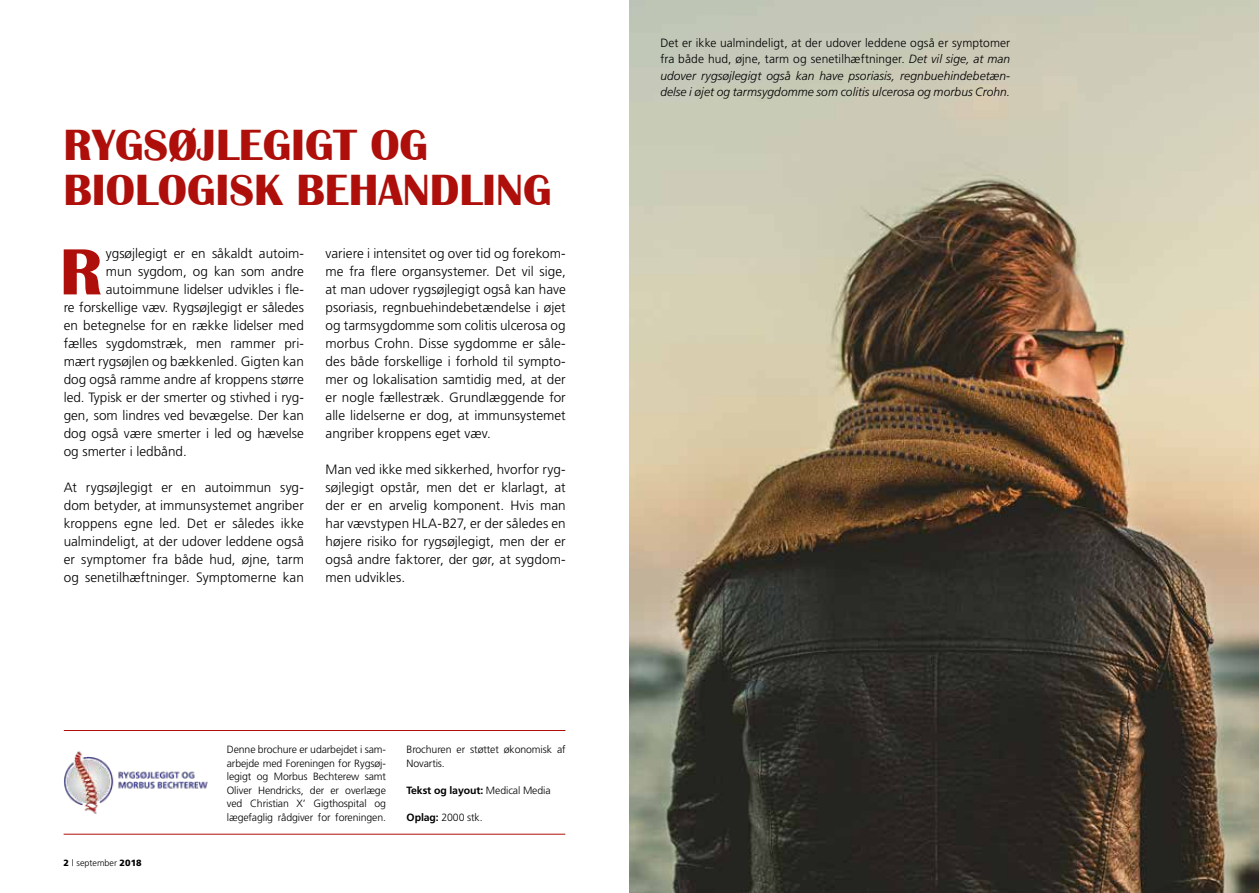
<style>
.page{position:relative;width:1259px;height:893px;background:#fff}
.page>*{position:absolute;margin:0;border:0;box-sizing:border-box;transform-origin:0 0}
.t1{font:700 67.5px "Britannic";color:#ae0f0a}
.t2{font:700 45px/45px "Britannic";color:#ae0f0a}
.t3{font:300 13.5px/18px "Frutiger";color:#000;text-align:justify}
.t4{font:italic 300 12px/16.5px "Frutiger";letter-spacing:.005em;color:#000;text-align:justify}
.t5{font:300 10.5px/13.5px "Frutiger";letter-spacing:-.01em;color:#000;text-align:justify}
.t6{font:700 10.5px "Frutiger";letter-spacing:-.01em;color:#000}
.t7{font:300 9px "Frutiger";color:#000}
.s1{font-weight:900}
.s2{font-weight:300}
.s3{font-weight:700}
.s4{font-style:normal}
</style>
<div class="page">
<img style="left:629px;top:0;width:630px;height:893px">
<hr style="left:64px;top:834px;width:501px;height:1px;background:#ae0f0a">
<hr style="left:64px;top:730px;width:501px;height:1px;background:#ae0f0a">
<img style="left:64px;top:751px;width:144px;height:63px">
<h2 class="t2" style="left:64px;top:123px;width:489px">RYGSØJLEGIGT OG<br>BIOLOGISK BEHANDLING</h2>
<h1 class="t1" style="left:60px;top:234px;width:44px">R</h1>
<p class="t3" style="left:106px;top:245px;width:199px">ygsøjlegigt er en såkaldt autoim-</p>
<p class="t3" style="left:106px;top:263px;width:199px">mun sygdom, og kan som andre</p>
<p class="t3" style="left:106px;top:281px;width:199px">autoimmune lidelser udvikles i fle-</p>
<p class="t3" style="left:64px;top:299px;width:242px">re forskellige væv. Rygsøjlegigt er således</p>
<p class="t3" style="left:64px;top:317px;width:242px">en betegnelse for en række lidelser med</p>
<p class="t3" style="left:64px;top:335px;width:242px">fælles sygdomstræk, men rammer pri-</p>
<p class="t3" style="left:64px;top:353px;width:242px">mært rygsøjlen og bækkenled. Gigten kan</p>
<p class="t3" style="left:64px;top:371px;width:242px">dog også ramme andre af kroppens større</p>
<p class="t3" style="left:64px;top:389px;width:242px">led. Typisk er der smerter og stivhed i ryg-</p>
<p class="t3" style="left:64px;top:407px;width:242px">gen, som lindres ved bevægelse. Der kan</p>
<p class="t3" style="left:64px;top:425px;width:242px">dog også være smerter i led og hævelse</p>
<p class="t3" style="left:64px;top:443px;width:125px">og smerter i ledbånd.</p>
<p class="t3" style="left:64px;top:479px;width:242px">At rygsøjlegigt er en autoimmun syg&shy;dom betyder, at immunsystemet angriber kroppens egne led. Det er således ikke ualmindeligt, at der udover leddene også er symptomer fra både hud, øjne, tarm og senetilhæftninger. Symptomerne kan</p>
<p class="t3" style="left:325px;top:245px;width:242px">variere i intensitet og over tid og forekom&shy;me fra flere organsystemer. Det vil sige, at man udover rygsøjlegigt også kan have psoriasis, regnbuehindebetændelse i øjet og tarmsygdomme som colitis ulcerosa og morbus Crohn. Disse sygdomme er såle&shy;des både forskellige i forhold til sympto&shy;mer og lokalisation samtidig med, at der er nogle fællestræk. Grundlæggende for alle lidelserne er dog, at immunsystemet angriber kroppens eget væv.</p>
<p class="t3" style="left:325px;top:461px;width:242px">Man ved ikke med sikkerhed, hvorfor ryg&shy;søjlegigt opstår, men det er klarlagt, at der er en arvelig komponent. Hvis man har vævstypen HLA-B27, er der således en højere risiko for rygsøjlegigt, men der er også andre faktorer, der gør, at sygdom&shy;men udvikles.</p>
<p class="t7" style="left:64px;top:858px;width:80px"><span class="s1">2</span> | september <span class="s1">2018</span></p>
<p class="t5" style="left:227px;top:743px;width:161px">Denne brochure er udarbejdet i sam&shy;arbejde med Foreningen for Rygsøj&shy;legigt og Morbus Bechterew samt Oliver Hendricks, der er overlæge ved Christian X’ Gigthospital og lægefaglig rådgiver for foreningen.</p>
<p class="t5" style="left:407px;top:743px;width:161px">Brochuren er støttet økonomisk af<br>Novartis.</p>
<p class="t6" style="left:407px;top:784px;width:145px">Tekst og layout: <span class="s2">Medical Media</span></p>
<p class="t5" style="left:407px;top:810px;width:78px"><span class="s3">Oplag:</span> 2000 stk.</p>
<p class="t4" style="left:660px;top:34px;width:351px"><span class="s4">Det er ikke ualmindeligt, at der udover leddene også er symptomer fra både hud, øjne, tarm og senetilhæftninger.</span> Det vil sige, at man udover rygsøjlegigt også kan have psoriasis, regnbuehindebetæn&shy;delse i øjet og tarmsygdomme som colitis ulcerosa og morbus Crohn.</p>
</div>
